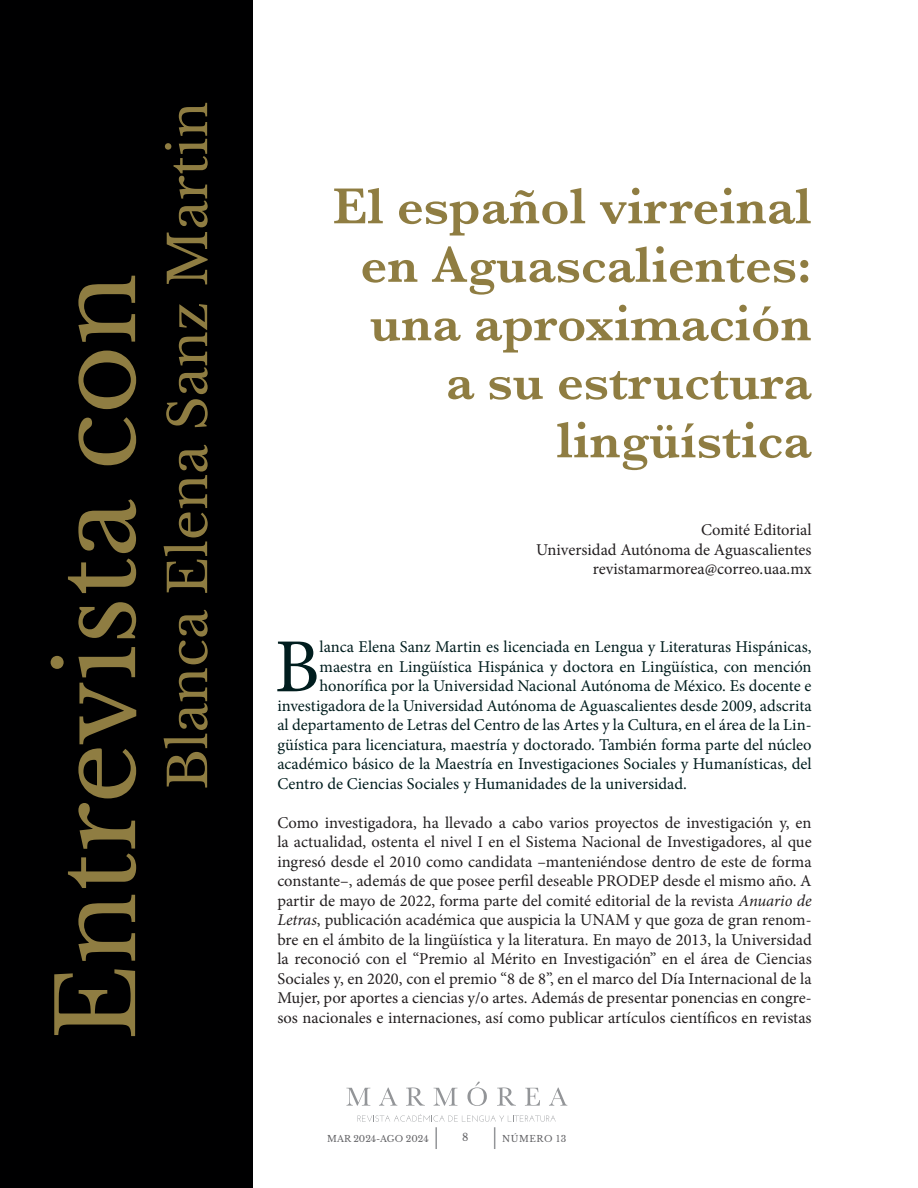
<style>
.page{position:relative;width:918px;height:1188px;background:#fff}
.page>*{position:absolute;margin:0;border:0;box-sizing:border-box;transform-origin:0 0}
.t1{font:105px "Libre Baskerville";color:#8f7d42}
.CAPITULAR{font:76.5px "Minion Pro";color:#001d1e}
.Titulos{font:600 52.5px/58.5px "Baskerville";color:#8f7d42;text-align:right}
.Titulos-2{font:52.5px "Libre Baskerville";color:#8f7d42}
.Datos_autores{font:16.5px/19.5px "Minion Pro";color:#231f20;text-align:justify}
.CAPITULAR-2{font:16.5px "Minion Pro";color:#001d1e}
.t2{font:10.5px "Libre Baskerville";color:#636366}
.t3{font:9px "Libre Baskerville";color:#636366}
.t4{font:9px "Libre Baskerville";letter-spacing:.06em;color:#636366}
.s1{font-style:italic}
</style>
<div class="page">
<div style="left:0;top:0;width:252px;height:1188px;background:#000001"></div>
<svg style="left:346px;top:1088px;width:24px;height:18px"></svg>
<svg style="left:379px;top:1088px;width:18px;height:18px"></svg>
<svg style="left:406px;top:1088px;width:19px;height:18px"></svg>
<svg style="left:434px;top:1088px;width:23px;height:18px"></svg>
<svg style="left:467px;top:1082px;width:20px;height:24px"></svg>
<svg style="left:497px;top:1088px;width:19px;height:18px"></svg>
<svg style="left:525px;top:1088px;width:15px;height:18px"></svg>
<svg style="left:549px;top:1088px;width:18px;height:18px"></svg>
<svg style="left:358px;top:1114px;width:198px;height:35px"></svg>
<p class="t1" style="left:33px;top:1041px;width:769px;rotate:-90deg">Entrevista con</p>
<p class="Titulos-2" style="left:156px;top:790px;width:690px;rotate:-90deg">Blanca Elena Sanz Martin</p>
<p class="Titulos" style="left:333px;top:177px;width:480px">El español virreinal en Aguascalientes: una aproximación a su estructura lingüística</p>
<p class="Datos_autores" style="left:701px;top:520px;width:112px">Comité Editorial</p>
<p class="Datos_autores" style="left:536px;top:540px;width:277px">Universidad Autónoma de Aguascalientes</p>
<p class="Datos_autores" style="left:593px;top:559px;width:220px">revistamarmorea@correo.uaa.mx</p>
<p class="CAPITULAR" style="left:275px;top:616px;width:46px">B</p>
<p class="CAPITULAR-2" style="left:320px;top:636px;width:494px">lanca Elena Sanz Martin es licenciada en Lengua y Literaturas Hispánicas,</p>
<p class="CAPITULAR-2" style="left:320px;top:655px;width:494px">maestra en Lingüística Hispánica y doctora en Lingüística, con mención</p>
<p class="CAPITULAR-2" style="left:320px;top:675px;width:494px">honorífica por la Universidad Nacional Autónoma de México. Es docente e</p>
<p class="CAPITULAR-2" style="left:277px;top:694px;width:536px">investigadora de la Universidad Autónoma de Aguascalientes desde 2009, adscrita</p>
<p class="CAPITULAR-2" style="left:277px;top:714px;width:536px">al departamento de Letras del Centro de las Artes y la Cultura, en el área de la Lin-</p>
<p class="CAPITULAR-2" style="left:277px;top:733px;width:536px">güística para licenciatura, maestría y doctorado. También forma parte del núcleo</p>
<p class="CAPITULAR-2" style="left:277px;top:753px;width:536px">académico básico de la Maestría en Investigaciones Sociales y Humanísticas, del</p>
<p class="CAPITULAR-2" style="left:277px;top:772px;width:411px">Centro de Ciencias Sociales y Humanidades de la universidad.</p>
<p class="Datos_autores" style="left:277px;top:813px;width:536px">Como investigadora, ha llevado a cabo varios proyectos de investigación y, en la actualidad, ostenta el nivel I en el Sistema Nacional de Investigadores, al que ingresó desde el 2010 como candidata –manteniéndose dentro de este de forma constante–, además de que posee perfil deseable PRODEP desde el mismo año. A partir de mayo de 2022, forma parte del comité editorial de la revista <span class="s1">Anuario de Letras</span>, publicación académica que auspicia la UNAM y que goza de gran renom&shy;bre en el ámbito de la lingüística y la literatura. En mayo de 2013, la Universidad la reconoció con el “Premio al Mérito en Investigación” en el área de Ciencias Sociales y, en 2020, con el premio “8 de 8”, en el marco del Día Internacional de la Mujer, por aportes a ciencias y/o artes. Además de presentar ponencias en congre&shy;sos nacionales e internaciones, así como publicar artículos científicos en revistas</p>
<p class="t3" style="left:327px;top:1133px;width:103px">MAR 2024-AGO 2024</p>
<p class="t2" style="left:462px;top:1131px;width:8px">8</p>
<p class="t4" style="left:502px;top:1133px;width:66px">NÚMERO 13</p>
</div>
